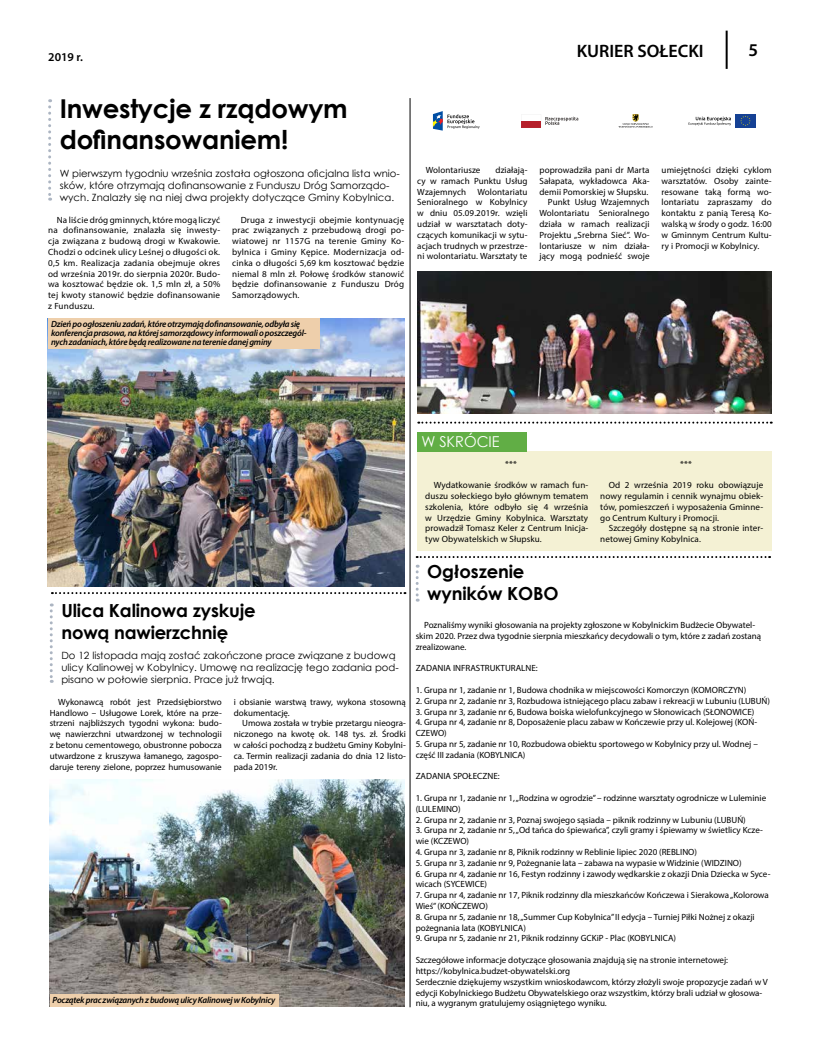
<style>
.page{position:relative;width:820px;height:1049px;background:#fff}
.page>*{position:absolute;margin:0;border:0;box-sizing:border-box;transform-origin:0 0}
.t1{font:700 26px/31.2px "Century Gothic";letter-spacing:-.01em;color:#000}
.t2{font:700 18px/21.6px "Century Gothic";letter-spacing:-.01em;color:#000}
.t3{font:600 18px "Myriad Pro";color:#000}
.t4{font:15px "Century Gothic";color:#fff}
.t5{font:600 12px "Myriad Pro";color:#000}
.t6{font:10px/12px "Century Gothic";color:#000}
.t7{font:9px/10.8px "Myriad Pro";color:#000}
.t8{font:italic 600 9px/9px "Myriad Pro";letter-spacing:-.025em;color:#000}
</style>
<div class="page">
<hr style="left:725px;top:31px;width:2px;height:38px;background:#000">
<svg style="left:48px;top:99px;width:3px;height:102px"></svg>
<hr style="left:409px;top:98px;width:1px;height:909px;background:#000">
<svg style="left:52px;top:592px;width:353px;height:2px"></svg>
<svg style="left:418px;top:422px;width:353px;height:2px"></svg>
<img style="left:47px;top:319px;width:357px;height:268px">
<div style="left:48px;top:318px;width:272px;height:30px;background:#eecfab"></div>
<div style="left:416px;top:451px;width:355px;height:100px;background:#f4f1d4"></div>
<div style="left:417px;top:432px;width:109px;height:19px;background:#61ae45"></div>
<svg style="left:50px;top:603px;width:3px;height:80px"></svg>
<img style="left:50px;top:779px;width:354px;height:227px">
<div style="left:50px;top:994px;width:228px;height:12px;background:#eecfab"></div>
<div style="left:735px;top:114px;width:20px;height:13px;background:#154194"></div>
<svg style="left:740px;top:116px;width:10px;height:10px"></svg>
<svg style="left:688px;top:117px;width:42px;height:8px"></svg>
<svg style="left:521px;top:116px;width:57px;height:11px"></svg>
<svg style="left:433px;top:111px;width:46px;height:20px"></svg>
<svg style="left:618px;top:114px;width:34px;height:14px"></svg>
<img style="left:417px;top:271px;width:354px;height:143px">
<svg style="left:415px;top:565px;width:3px;height:37px"></svg>
<svg style="left:416px;top:556px;width:353px;height:2px"></svg>
<h3 class="t5" style="left:48px;top:50px;width:36px">2019 r.</h3>
<h1 class="t1" style="left:60px;top:91px;width:289px">Inwestycje z rządowym dofinansowaniem!</h1>
<p class="t6" style="left:60px;top:168px;width:341px">W pierwszym tygodniu września została ogłoszona oficjalna lista wnio&shy;sków, które otrzymają dofinansowanie z Funduszu Dróg Samorządo&shy;wych. Znalazły się na niej dwa projekty dotyczące Gminy Kobylnica.</p>
<p class="t7" style="left:48px;top:214px;width:173px;text-align:justify;text-indent:9px">Na liście dróg gminnych, które mogą liczyć na dofinansowanie, znalazła się inwesty&shy;cja związana z budową drogi w Kwakowie.<br>Chodzi o odcinek ulicy Leśnej o długości ok.<br>0,5 km. Realizacja zadania obejmuje okres od września 2019r. do sierpnia 2020r. Budo&shy;wa kosztować będzie ok. 1,5 mln zł, a 50% tej kwoty stanowić będzie dofinansowanie z Funduszu.</p>
<p class="t7" style="left:232px;top:214px;width:173px;text-align:justify;text-indent:9px">Druga z inwestycji obejmie kontynuację prac związanych z przebudową drogi po&shy;wiatowej nr 1157G na terenie Gminy Ko&shy;bylnica i Gminy Kępice. Modernizacja od&shy;cinka o długości 5,69 km kosztować będzie niemal 8 mln zł. Połowę środków stanowić będzie dofinansowanie z Funduszu Dróg Samorządowych.</p>
<p class="t8" style="left:51px;top:320px;width:257px">Dzień po ogłoszeniu zadań, które otrzymają dofinansowanie, odbyła się konferencja prasowa, na której samorządowcy informowali o poszczegól&shy;nych zadaniach, które będą realizowane na terenie danej gminy</p>
<h2 class="t3" style="left:576px;top:39px;width:128px">KURIER SOŁECKI</h2>
<h2 class="t3" style="left:748px;top:39px;width:11px">5</h2>
<p class="t7" style="left:417px;top:164px;width:112px;text-align:justify;text-indent:78px">działają&shy;cy w ramach Punktu Usług Wzajemnych</p>
<p class="t7" style="left:425px;top:164px;width:56px">Wolontariusze</p>
<p class="t7" style="left:417px;top:186px;width:112px;text-align:justify;text-indent:60px">Wolontariatu Senioralnego w Kobylnicy w dniu 05.09.2019r. wzięli udział w warsztatach doty&shy;czących komunikacji w sytu&shy;acjach trudnych w przestrze&shy;ni wolontariatu. Warsztaty te</p>
<p class="t7" style="left:539px;top:164px;width:112px;text-align:right">poprowadziła pani dr Marta<br>Sałapata, wykładowca Aka&shy;demii Pomorskiej w Słupsku.<br>Punkt Usług Wzajemnych<br>Wolontariatu Senioralnego działa w ramach realizacji<br>Projektu „Srebrna Sieć”. Wo&shy;lontariusze w nim działa&shy;jący mogą podnieść swoje</p>
<p class="t7" style="left:661px;top:164px;width:112px;text-align:justify">umiejętności dzięki cyklom warsztatów. Osoby zainte&shy;resowane taką formą wo&shy;lontariatu zapraszamy do kontaktu z panią Teresą Ko&shy;walską w środy o godz. 16:00 w Gminnym Centrum Kultu&shy;ry i Promocji w Kobylnicy.</p>
<h2 class="t2" style="left:61px;top:599px;width:196px">Ulica Kalinowa zyskuje nową nawierzchnię</h2>
<p class="t6" style="left:61px;top:649px;width:339px">Do 12 listopada mają zostać zakończone prace związane z budową ulicy Kalinowej w Kobylnicy. Umowę na realizację tego zadania pod&shy;pisano w połowie sierpnia. Prace już trwają.</p>
<p class="t7" style="left:50px;top:696px;width:173px;text-align:justify;text-indent:9px">Wykonawcą robót jest Przedsiębiorstwo Handlowo – Usługowe Lorek, które na prze&shy;strzeni najbliższych tygodni wykona: budo&shy;wę nawierzchni utwardzonej w technologii z betonu cementowego, obustronne pobocza utwardzone z kruszywa łamanego, zagospo&shy;daruje tereny zielone, poprzez humusowanie</p>
<p class="t7" style="left:234px;top:696px;width:173px">i obsianie warstwą trawy, wykona stosowną dokumentację.</p>
<p class="t7" style="left:234px;top:718px;width:173px;text-align:justify;text-indent:9px">Umowa została w trybie przetargu nieogra&shy;niczonego na kwotę ok. 148 tys. zł. Środki w całości pochodzą z budżetu Gminy Kobylni&shy;ca. Termin realizacji zadania do dnia 12 listo&shy;pada 2019r.</p>
<p class="t8" style="left:53px;top:996px;width:224px">Początek prac związanych z budową ulicy Kalinowej w Kobylnicy</p>
<h3 class="t4" style="left:421px;top:431px;width:80px">W SKRÓCIE</h3>
<p class="t7" style="left:505px;top:458px;width:13px">***</p>
<p class="t7" style="left:425px;top:479px;width:164px;text-align:justify;text-indent:9px">Wydatkowanie środków w ramach fun&shy;duszu sołeckiego było głównym tematem szkolenia, które odbyło się 4 września w Urzędzie Gminy Kobylnica. Warsztaty prowadził Tomasz Keler z Centrum Inicja&shy;tyw Obywatelskich w Słupsku.</p>
<p class="t7" style="left:680px;top:458px;width:13px">***</p>
<p class="t7" style="left:600px;top:479px;width:164px;text-align:justify;text-indent:9px">Od 2 września 2019 roku obowiązuje nowy regulamin i cennik wynajmu obiek&shy;tów, pomieszczeń i wyposażenia Gminne&shy;go Centrum Kultury i Promocji.</p>
<p class="t7" style="left:600px;top:523px;width:164px;text-indent:9px">Szczegóły dostępne są na stronie inter&shy;netowej Gminy Kobylnica.</p>
<h2 class="t2" style="left:427px;top:560px;width:133px">Ogłoszenie wyników KOBO</h2>
<p class="t7" style="left:415px;top:620px;width:347px;text-indent:9px">Poznaliśmy wyniki głosowania na projekty zgłoszone w Kobylnickim Budżecie Obywatel&shy;skim 2020. Przez dwa tygodnie sierpnia mieszkańcy decydowali o tym, które z zadań zostaną zrealizowane.</p>
<p class="t7" style="left:415px;top:663px;width:123px">ZADANIA INFRASTRUKTURALNE:</p>
<p class="t7" style="left:415px;top:684px;width:332px">1. Grupa nr 1, zadanie nr 1, Budowa chodnika w miejscowości Komorczyn (KOMORCZYN)</p>
<p class="t7" style="left:415px;top:695px;width:356px">2. Grupa nr 2, zadanie nr 3, Rozbudowa istniejącego placu zabaw i rekreacji w Lubuniu (LUBUŃ)</p>
<p class="t7" style="left:415px;top:706px;width:340px">3. Grupa nr 3, zadanie nr 6, Budowa boiska wielofunkcyjnego w Słonowicach (SŁONOWICE)</p>
<p class="t7" style="left:415px;top:717px;width:343px">4. Grupa nr 4, zadanie nr 8, Doposażenie placu zabaw w Kończewie przy ul. Kolejowej (KOŃ-<br>CZEWO)</p>
<p class="t7" style="left:415px;top:738px;width:343px">5. Grupa nr 5, zadanie nr 10, Rozbudowa obiektu sportowego w Kobylnicy przy ul. Wodnej – część III zadania (KOBYLNICA)</p>
<p class="t7" style="left:415px;top:771px;width:85px">ZADANIA SPOŁECZNE:</p>
<p class="t7" style="left:415px;top:792px;width:352px">1. Grupa nr 1, zadanie nr 1, „Rodzina w ogrodzie” – rodzinne warsztaty ogrodnicze w Luleminie (LULEMINO)</p>
<p class="t7" style="left:415px;top:814px;width:331px">2. Grupa nr 2, zadanie nr 3, Poznaj swojego sąsiada – piknik rodzinny w Lubuniu (LUBUŃ)</p>
<p class="t7" style="left:415px;top:825px;width:348px">3. Grupa nr 2, zadanie nr 5, „Od tańca do śpiewańca”, czyli gramy i śpiewamy w świetlicy Kcze&shy;wie (KCZEWO)</p>
<p class="t7" style="left:415px;top:846px;width:283px">4. Grupa nr 3, zadanie nr 8, Piknik rodzinny w Reblinie lipiec 2020 (REBLINO)</p>
<p class="t7" style="left:415px;top:857px;width:327px">5. Grupa nr 3, zadanie nr 9, Pożegnanie lata – zabawa na wypasie w Widzinie (WIDZINO)</p>
<p class="t7" style="left:415px;top:868px;width:356px">6. Grupa nr 4, zadanie nr 16, Festyn rodzinny i zawody wędkarskie z okazji Dnia Dziecka w Syce&shy;wicach (SYCEWICE)</p>
<p class="t7" style="left:415px;top:890px;width:354px">7. Grupa nr 4, zadanie nr 17, Piknik rodzinny dla mieszkańców Kończewa i Sierakowa „Kolorowa<br>Wieś” (KOŃCZEWO)</p>
<p class="t7" style="left:415px;top:911px;width:340px">8. Grupa nr 5, zadanie nr 18, „Summer Cup Kobylnica” II edycja – Turniej Piłki Nożnej z okazji pożegnania lata (KOBYLNICA)</p>
<p class="t7" style="left:415px;top:933px;width:262px">9. Grupa nr 5, zadanie nr 21, Piknik rodzinny GCKiP - Plac (KOBYLNICA)</p>
<p class="t7" style="left:415px;top:954px;width:353px">Szczegółowe informacje dotyczące głosowania znajdują się na stronie internetowej: https://kobylnica.budzet-obywatelski.org<br>Serdecznie dziękujemy wszystkim wnioskodawcom, którzy złożyli swoje propozycje zadań w V edycji Kobylnickiego Budżetu Obywatelskiego oraz wszystkim, którzy brali udział w głosowa&shy;niu, a wygranym gratulujemy osiągniętego wyniku.</p>
</div>
